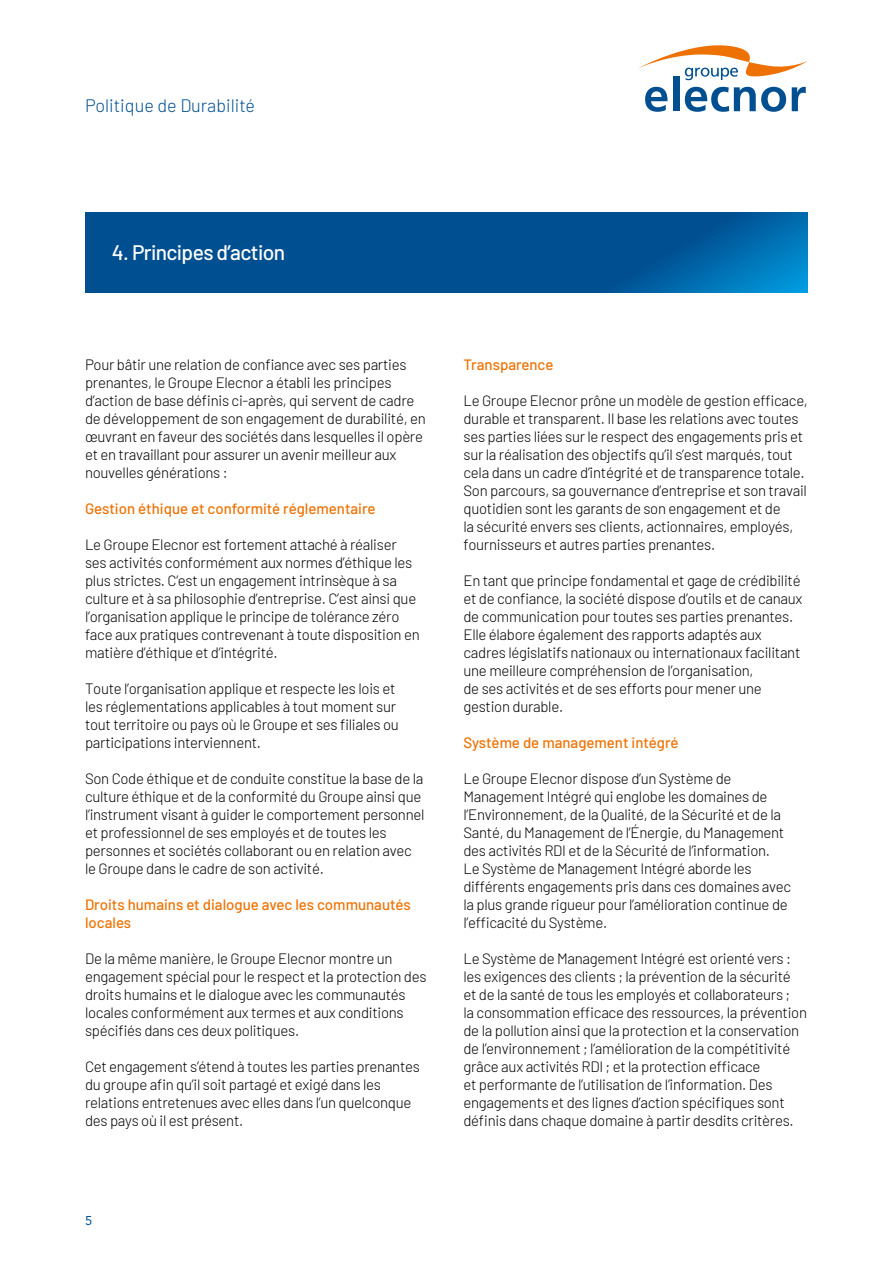
<style>
.page{position:relative;width:893px;height:1263px;background:#fff}
.page>*{position:absolute;margin:0;border:0;box-sizing:border-box;transform-origin:0 0}
.t1{font:500 21px "Barlow";letter-spacing:-.03em;color:#fff}
.t2{font:300 18px "Barlow";color:#004f91}
.t3{font:300 15px/18px "Barlow";letter-spacing:-.02em;color:#000}
.t4{font:500 15px/18px "Barlow";color:#ee7203}
.t5{font:12.75px "Avenir LT Std";color:#004f91}
</style>
<div class="page">
<svg style="left:645px;top:87px;width:22px;height:25px"></svg>
<div style="left:673px;top:76px;width:6px;height:35px;background:#004f91"></div>
<svg style="left:685px;top:87px;width:101px;height:25px"></svg>
<svg style="left:792px;top:87px;width:14px;height:24px"></svg>
<svg style="left:639px;top:45px;width:169px;height:36px"></svg>
<svg style="left:85px;top:213px;width:723px;height:79px;background:#005496"></svg>
<p class="t2" style="left:85px;top:93px;width:172px">Politique de Durabilité</p>
<h1 class="t1" style="left:112px;top:237px;width:175px">4. Principes d’action</h1>
<p class="t3" style="left:85px;top:355px;width:342px">Pour bâtir une relation de confiance avec ses parties prenantes, le Groupe Elecnor a établi les principes d’action de base définis ci-après, qui servent de cadre de développement de son engagement de durabilité, en œuvrant en faveur des sociétés dans lesquelles il opère et en travaillant pour assurer un avenir meilleur aux nouvelles générations :</p>
<p class="t4" style="left:85px;top:498px;width:292px">Gestion éthique et conformité réglementaire</p>
<p class="t3" style="left:85px;top:535px;width:336px">Le Groupe Elecnor est fortement attaché à réaliser ses activités conformément aux normes d’éthique les plus strictes. C’est un engagement intrinsèque à sa culture et à sa philosophie d’entreprise. C’est ainsi que l’organisation applique le principe de tolérance zéro face aux pratiques contrevenant à toute disposition en matière d’éthique et d’intégrité.</p>
<p class="t3" style="left:85px;top:679px;width:315px">Toute l’organisation applique et respecte les lois et les réglementations applicables à tout moment sur tout territoire ou pays où le Groupe et ses filiales ou participations interviennent.</p>
<p class="t3" style="left:85px;top:769px;width:341px">Son Code éthique et de conduite constitue la base de la culture éthique et de la conformité du Groupe ainsi que l’instrument visant à guider le comportement personnel et professionnel de ses employés et de toutes les personnes et sociétés collaborant ou en relation avec le Groupe dans le cadre de son activité.</p>
<p class="t4" style="left:85px;top:894px;width:327px">Droits humains et dialogue avec les communautés locales</p>
<p class="t3" style="left:85px;top:949px;width:343px">De la même manière, le Groupe Elecnor montre un engagement spécial pour le respect et la protection des droits humains et le dialogue avec les communautés locales conformément aux termes et aux conditions spécifiés dans ces deux politiques.</p>
<p class="t3" style="left:85px;top:1057px;width:336px">Cet engagement s’étend à toutes les parties prenantes du groupe afin qu’il soit partagé et exigé dans les relations entretenues avec elles dans l’un quelconque des pays où il est présent.</p>
<p class="t5" style="left:85px;top:1213px;width:9px">5</p>
<p class="t4" style="left:463px;top:354px;width:92px">Transparence</p>
<p class="t3" style="left:463px;top:391px;width:346px">Le Groupe Elecnor prône un modèle de gestion efficace, durable et transparent. Il base les relations avec toutes ses parties liées sur le respect des engagements pris et sur la réalisation des objectifs qu’il s’est marqués, tout cela dans un cadre d’intégrité et de transparence totale.<br>Son parcours, sa gouvernance d’entreprise et son travail quotidien sont les garants de son engagement et de<br>la sécurité envers ses clients, actionnaires, employés, fournisseurs et autres parties prenantes.</p>
<p class="t3" style="left:463px;top:571px;width:340px">En tant que principe fondamental et gage de crédibilité et de confiance, la société dispose d’outils et de canaux de communication pour toutes ses parties prenantes.<br>Elle élabore également des rapports adaptés aux cadres législatifs nationaux ou internationaux facilitant une meilleure compréhension de l’organisation,<br>de ses activités et de ses efforts pour mener une gestion durable.</p>
<p class="t4" style="left:463px;top:732px;width:217px">Système de management intégré</p>
<p class="t3" style="left:463px;top:769px;width:329px">Le Groupe Elecnor dispose d’un Système de Management Intégré qui englobe les domaines de l’Environnement, de la Qualité, de la Sécurité et de la Santé, du Management de l’Énergie, du Management des activités RDI et de la Sécurité de l’information.<br>Le Système de Management Intégré aborde les différents engagements pris dans ces domaines avec la plus grande rigueur pour l’amélioration continue de l’efficacité du Système.</p>
<p class="t3" style="left:463px;top:949px;width:345px">Le Système de Management Intégré est orienté vers : les exigences des clients ; la prévention de la sécurité et de la santé de tous les employés et collaborateurs ;<br>la consommation efficace des ressources, la prévention de la pollution ainsi que la protection et la conservation de l’environnement ; l’amélioration de la compétitivité grâce aux activités RDI ; et la protection efficace<br>et performante de l’utilisation de l’information. Des engagements et des lignes d’action spécifiques sont définis dans chaque domaine à partir desdits critères.</p>
</div>
